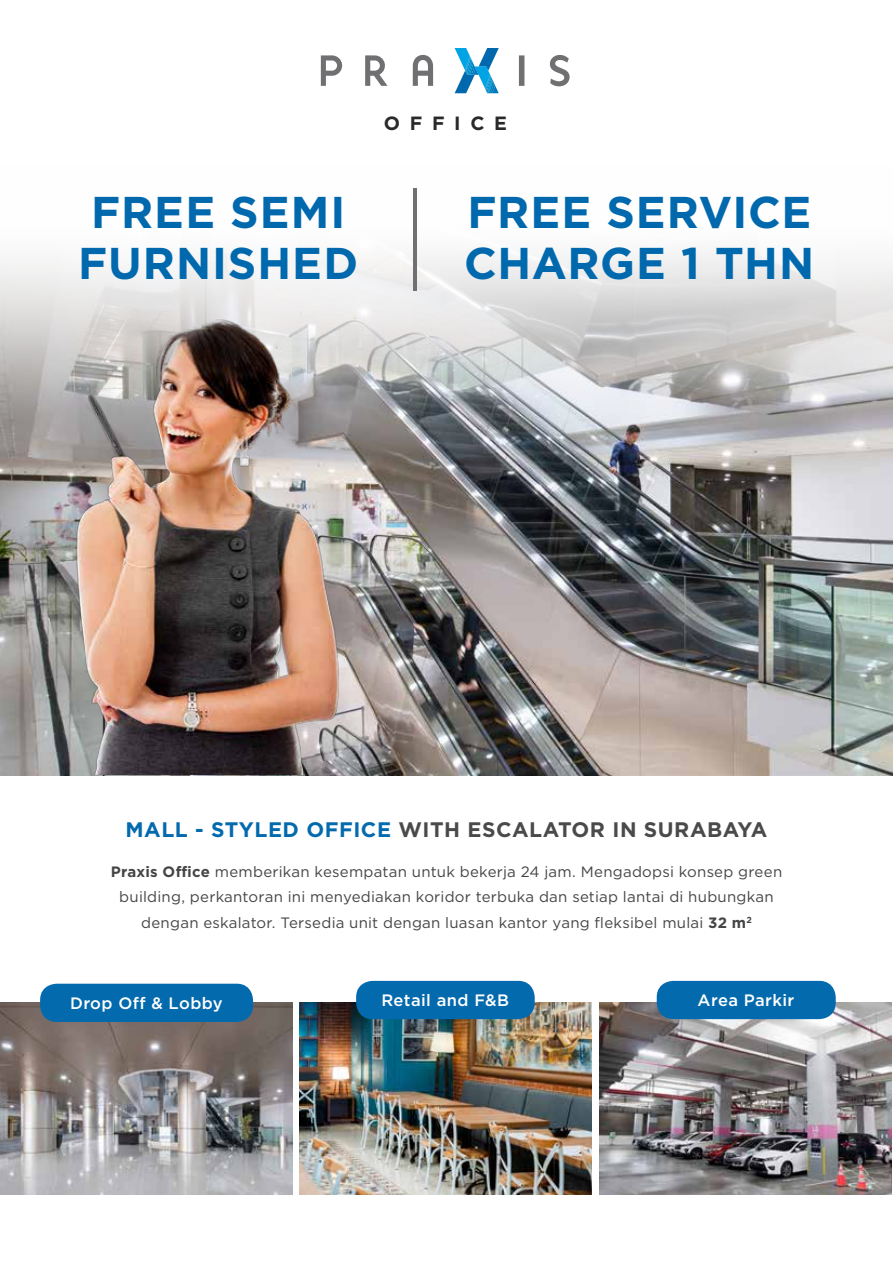
<style>
.page{position:relative;width:893px;height:1263px;background:#fff}
.page>*{position:absolute;margin:0;border:0;box-sizing:border-box;transform-origin:0 0}
.t1{font:700 44.55px/51.6px "Gotham";letter-spacing:.02em;color:#0069ae}
.t2{font:700 21px "Gotham";letter-spacing:.025em;color:#4a4a4a}
.t3{font:700 19.2px "Gotham";letter-spacing:.5em;color:#292929}
.t4{font:500 16.5px "Gotham";letter-spacing:.025em;color:#fff}
.t5{font:15px/25.5px "Gotham";letter-spacing:.015em;color:#454546;text-align:center}
.s1{color:#046aae}
.s2{font-weight:700}
</style>
<div class="page">
<img style="left:0;top:462px;width:893px;height:313px">
<svg style="left:0;top:48px;width:893px;height:414px"></svg>
<img style="left:299px;top:1002px;width:293px;height:193px">
<img style="left:0;top:1002px;width:293px;height:193px">
<img style="left:599px;top:1002px;width:293px;height:193px">
<div style="left:40px;top:984px;width:213px;height:38px;background:#046aae;border-radius:16px"></div>
<div style="left:356px;top:981px;width:179px;height:38px;background:#046aae;border-radius:16px"></div>
<div style="left:657px;top:981px;width:179px;height:38px;background:#046aae;border-radius:16px"></div>
<svg style="left:550px;top:54px;width:20px;height:33px"></svg>
<svg style="left:519px;top:55px;width:5px;height:31px"></svg>
<svg style="left:321px;top:55px;width:22px;height:31px"></svg>
<svg style="left:455px;top:48px;width:44px;height:45px"></svg>
<svg style="left:365px;top:55px;width:22px;height:31px"></svg>
<svg style="left:413px;top:55px;width:20px;height:31px"></svg>
<hr style="left:413px;top:188px;width:3px;height:103px;background:#707073">
<img style="left:61px;top:317px;width:290px;height:457px">
<p class="t3" style="left:384px;top:110px;width:124px">OFFICE</p>
<h1 class="t1" style="left:78px;top:186px;width:282px">FREE SEMI<br>FURNISHED</h1>
<h1 class="t1" style="left:464px;top:186px;width:352px">FREE SERVICE<br>CHARGE 1 THN</h1>
<h2 class="t2" style="left:126px;top:816px;width:643px"><span class="s1">MALL - STYLED OFFICE</span> WITH ESCALATOR IN SURABAYA</h2>
<p class="t5" style="left:111px;top:858px;width:673px"><span class="s2">Praxis Office</span> memberikan kesempatan untuk bekerja 24 jam. Mengadopsi konsep green building, perkantoran ini menyediakan koridor terbuka dan setiap lantai di hubungkan dengan eskalator. Tersedia unit dengan luasan kantor yang fleksibel mulai <span class="s2">32 m</span><sup>2</sup></p>
<p class="t4" style="left:70px;top:993px;width:154px">Drop Off &amp; Lobby</p>
<p class="t4" style="left:381px;top:990px;width:129px">Retail and F&amp;B</p>
<p class="t4" style="left:698px;top:990px;width:98px">Area Parkir</p>
</div>
